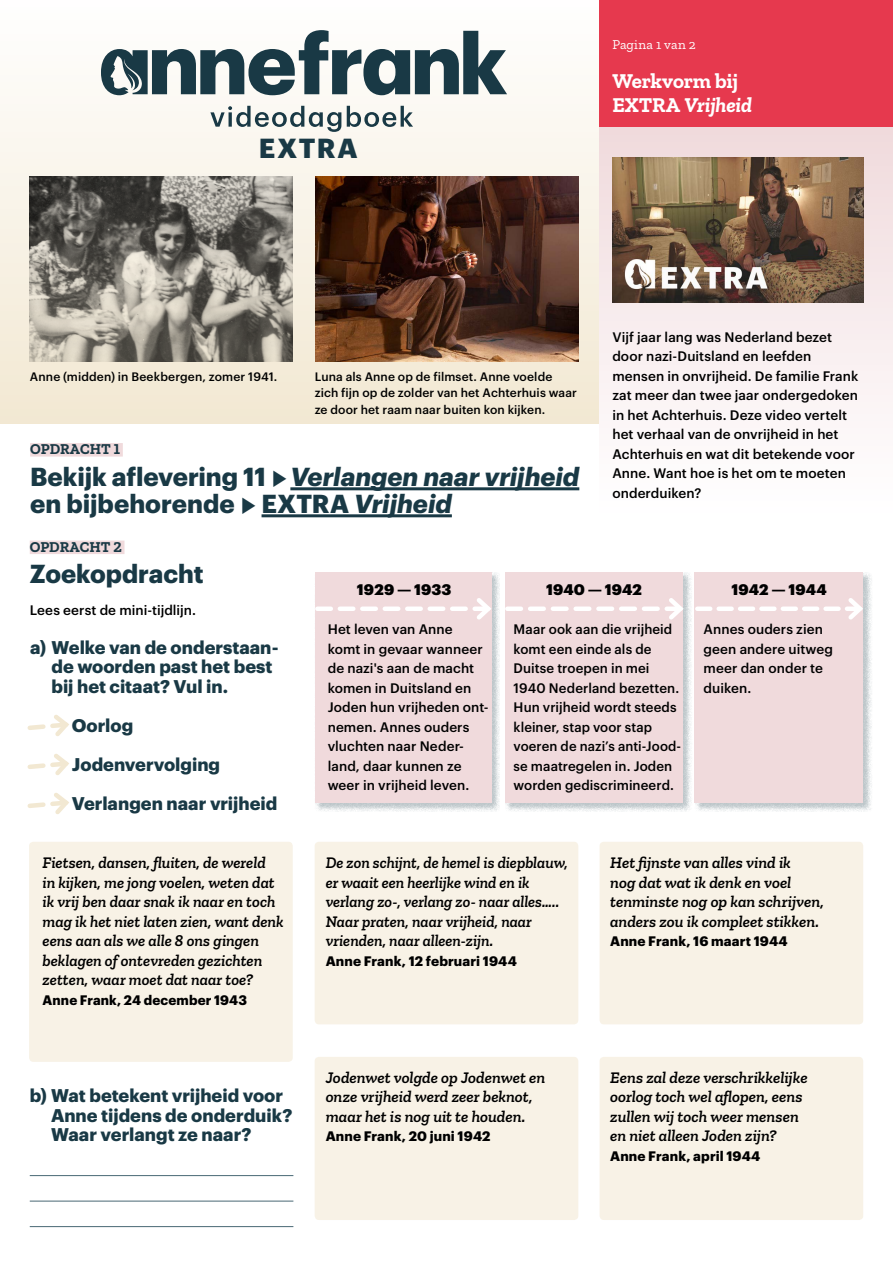
<style>
.page{position:relative;width:893px;height:1263px;background:#fff}
.page>*{position:absolute;margin:0;border:0;box-sizing:border-box;transform-origin:0 0}
.t1{font:700 27px "Graphik LC";letter-spacing:.055em;color:#193945}
.t2{font:700 25.5px/27px "Graphik LC";color:#193945}
.t3{font:700 21px/24px "Zilla Slab";letter-spacing:-.01em;color:#fff}
.t4{font:700 18px/19.5px "Graphik LC";color:#193945}
.t5{font:italic 600 16.5px/19.5px "Zilla Slab";color:#000}
.t6{font:italic 600 16.5px/19.5px "Zilla Slab";color:#000;scale:.96 1}
.t7{font:900 15px "Graphik LC";letter-spacing:.005em;color:#000}
.t8{font:700 15px "Zilla Slab";color:#193945}
.t9{font:500 13.5px/19.5px "Graphik LC";letter-spacing:.005em;color:#000}
.t10{font:700 13.5px "Graphik LC";letter-spacing:.01em;color:#000}
.t11{font:13.5px "Zilla Slab";letter-spacing:.02em;color:#fff}
.t12{font:500 12px/16.5px "Graphik LC";letter-spacing:.01em;color:#000}
.s1{font-style:italic}
.s2{font-family:"Zilla Slab";font-weight:500;font-size:28.5px}
</style>
<div class="page">
<div style="left:0;top:0;width:600px;height:424px;background:linear-gradient(to bottom,#fdfdfc,#eee4ce)"></div>
<div style="left:600px;top:127px;width:293px;height:390px;background:linear-gradient(to bottom,#f0dadc,#fff)"></div>
<div style="left:600px;top:0;width:293px;height:127px;background:#e6394e"></div>
<div style="left:30px;top:443px;width:93px;height:14px;background:#f0dadc"></div>
<hr style="left:290px;top:487px;width:289px;height:3px;background:#193945">
<hr style="left:262px;top:514px;width:190px;height:3px;background:#193945">
<img style="left:30px;top:176px;width:263px;height:186px">
<img style="left:612px;top:157px;width:251px;height:145px">
<div style="left:600px;top:1057px;width:263px;height:163px;background:#f8f2e6;border-radius:4px"></div>
<div style="left:315px;top:1057px;width:263px;height:163px;background:#f8f2e6;border-radius:4px"></div>
<div style="left:29px;top:842px;width:264px;height:220px;background:#f8f2e6;border-radius:4px"></div>
<div style="left:315px;top:842px;width:263px;height:182px;background:#f8f2e6;border-radius:4px"></div>
<div style="left:600px;top:842px;width:263px;height:182px;background:#f8f2e6;border-radius:4px"></div>
<div style="left:315px;top:572px;width:185px;height:239px;background:#193945;opacity:.3"></div>
<div style="left:315px;top:572px;width:176px;height:231px;background:#f0dadc"></div>
<div style="left:505px;top:572px;width:187px;height:239px;background:#193945;opacity:.3"></div>
<div style="left:505px;top:572px;width:178px;height:231px;background:#f0dadc"></div>
<div style="left:694px;top:572px;width:178px;height:239px;background:#193945;opacity:.3"></div>
<div style="left:695px;top:572px;width:168px;height:231px;background:#f0dadc"></div>
<svg style="left:210px;top:106px;width:131px;height:26px"></svg>
<svg style="left:347px;top:106px;width:66px;height:21px"></svg>
<svg style="left:101px;top:30px;width:406px;height:65px"></svg>
<div style="left:30px;top:541px;width:94px;height:13px;background:#f0dadc"></div>
<svg style="left:27px;top:715px;width:42px;height:21px"></svg>
<svg style="left:27px;top:754px;width:42px;height:21px"></svg>
<svg style="left:27px;top:793px;width:42px;height:21px"></svg>
<img style="left:315px;top:177px;width:263px;height:185px">
<hr style="left:30px;top:1175px;width:263px;height:1px;background:#486874">
<hr style="left:30px;top:1201px;width:263px;height:1px;background:#486874">
<hr style="left:30px;top:1226px;width:263px;height:1px;background:#486874">
<svg style="left:317px;top:594px;width:178px;height:30px"></svg>
<svg style="left:507px;top:594px;width:180px;height:30px"></svg>
<svg style="left:697px;top:594px;width:169px;height:30px"></svg>
<p class="t11" style="left:612px;top:37px;width:85px">Pagina 1 van 2</p>
<h1 class="t1" style="left:259px;top:127px;width:100px">EXTRA</h1>
<h3 class="t3" style="left:612px;top:69px;width:141px">Werkvorm bij<br>EXTRA <span class="s1">Vrijheid</span></h3>
<p class="t12" style="left:30px;top:367px;width:249px">Anne (midden) in Beekbergen, zomer 1941.</p>
<p class="t12" style="left:315px;top:367px;width:264px">Luna als Anne op de filmset. Anne voelde zich fijn op de zolder van het Achterhuis waar ze door het raam naar buiten kon kijken.</p>
<p class="t8" style="left:30px;top:441px;width:91px">OPDRACHT 1</p>
<h2 class="t2" style="left:30px;top:461px;width:551px">Bekijk aflevering 11 <span class="s2">▶</span><span class="s1">Verlangen naar vrijheid </span>en bijbehorende <span class="s2">▶</span> EXTRA <span class="s1">Vrijheid</span></h2>
<p class="t9" style="left:612px;top:326px;width:247px">Vijf jaar lang was Nederland bezet door nazi-Duitsland en leefden mensen in onvrijheid. De familie Frank zat meer dan twee jaar ondergedoken in het Achterhuis. Deze video vertelt het verhaal van de onvrijheid in het<br>Achterhuis en wat dit betekende voor<br>Anne. Want hoe is het om te moeten onderduiken?</p>
<p class="t8" style="left:30px;top:538px;width:93px">OPDRACHT 2</p>
<h2 class="t2" style="left:30px;top:558px;width:175px">Zoekopdracht</h2>
<p class="t9" style="left:30px;top:599px;width:168px">Lees eerst de mini-tijdlijn.</p>
<h3 class="t4" style="left:51px;top:636px;width:229px;text-indent:-21px">a) Welke van de onderstaan&shy;de woorden past het best bij het citaat? Vul in.</h3>
<h3 class="t4" style="left:72px;top:704px;width:207px;line-height:39px">Oorlog<br>Jodenvervolging<br>Verlangen naar vrijheid</h3>
<p class="t5" style="left:43px;top:853px;width:243px">Fietsen, dansen, fluiten, de wereld<br>in kijken, me jong voelen, weten dat ik vrij ben daar snak ik naar en toch mag ik het niet laten zien, want denk eens aan als we alle 8 ons gingen beklagen of ontevreden gezichten zetten, waar moet dat naar toe?</p>
<p class="t10" style="left:43px;top:989px;width:206px">Anne Frank, 24 december 1943</p>
<h3 class="t4" style="left:51px;top:1084px;width:243px;text-indent:-21px">b) Wat betekent vrijheid voor<br>Anne tijdens de onderduik?<br>Waar verlangt ze naar?</h3>
<p class="t7" style="left:357px;top:578px;width:96px">1929 — 1933</p>
<p class="t9" style="left:328px;top:618px;width:162px">Het leven van Anne komt in gevaar wanneer de nazi's aan de macht komen in Duitsland en<br>Joden hun vrijheden ont&shy;nemen. Annes ouders vluchten naar Neder&shy;land, daar kunnen ze weer in vrijheid leven.</p>
<p class="t7" style="left:546px;top:578px;width:97px">1940 — 1942</p>
<p class="t9" style="left:514px;top:618px;width:169px">Maar ook aan die vrijheid komt een einde als de<br>Duitse troepen in mei<br>1940 Nederland bezetten.<br>Hun vrijheid wordt steeds kleiner, stap voor stap voeren de nazi’s anti-Jood&shy;se maatregelen in. Joden worden gediscrimineerd.</p>
<p class="t7" style="left:731px;top:578px;width:97px">1942 — 1944</p>
<p class="t9" style="left:704px;top:618px;width:131px">Annes ouders zien geen andere uitweg meer dan onder te duiken.</p>
<p class="t6" style="left:326px;top:853px;width:254px">De zon schijnt, de hemel is diepblauw, er waait een heerlijke wind en ik verlang zo-, verlang zo- naar alles…..<br>Naar praten, naar vrijheid, naar vrienden, naar alleen-zijn.</p>
<p class="t10" style="left:326px;top:950px;width:193px">Anne Frank, 12 februari 1944</p>
<p class="t5" style="left:326px;top:1068px;width:221px">Jodenwet volgde op Jodenwet en onze vrijheid werd zeer beknot, maar het is nog uit te houden.</p>
<p class="t10" style="left:326px;top:1126px;width:166px">Anne Frank, 20 juni 1942</p>
<p class="t5" style="left:610px;top:853px;width:215px">Het fijnste van alles vind ik<br>nog dat wat ik denk en voel tenminste nog op kan schrijven, anders zou ik compleet stikken.</p>
<p class="t10" style="left:610px;top:931px;width:179px">Anne Frank, 16 maart 1944</p>
<p class="t5" style="left:610px;top:1068px;width:199px">Eens zal deze verschrikkelijke oorlog toch wel aflopen, eens zullen wij toch weer mensen en niet alleen Joden zijn?</p>
<p class="t10" style="left:610px;top:1145px;width:152px">Anne Frank, april 1944</p>
</div>
